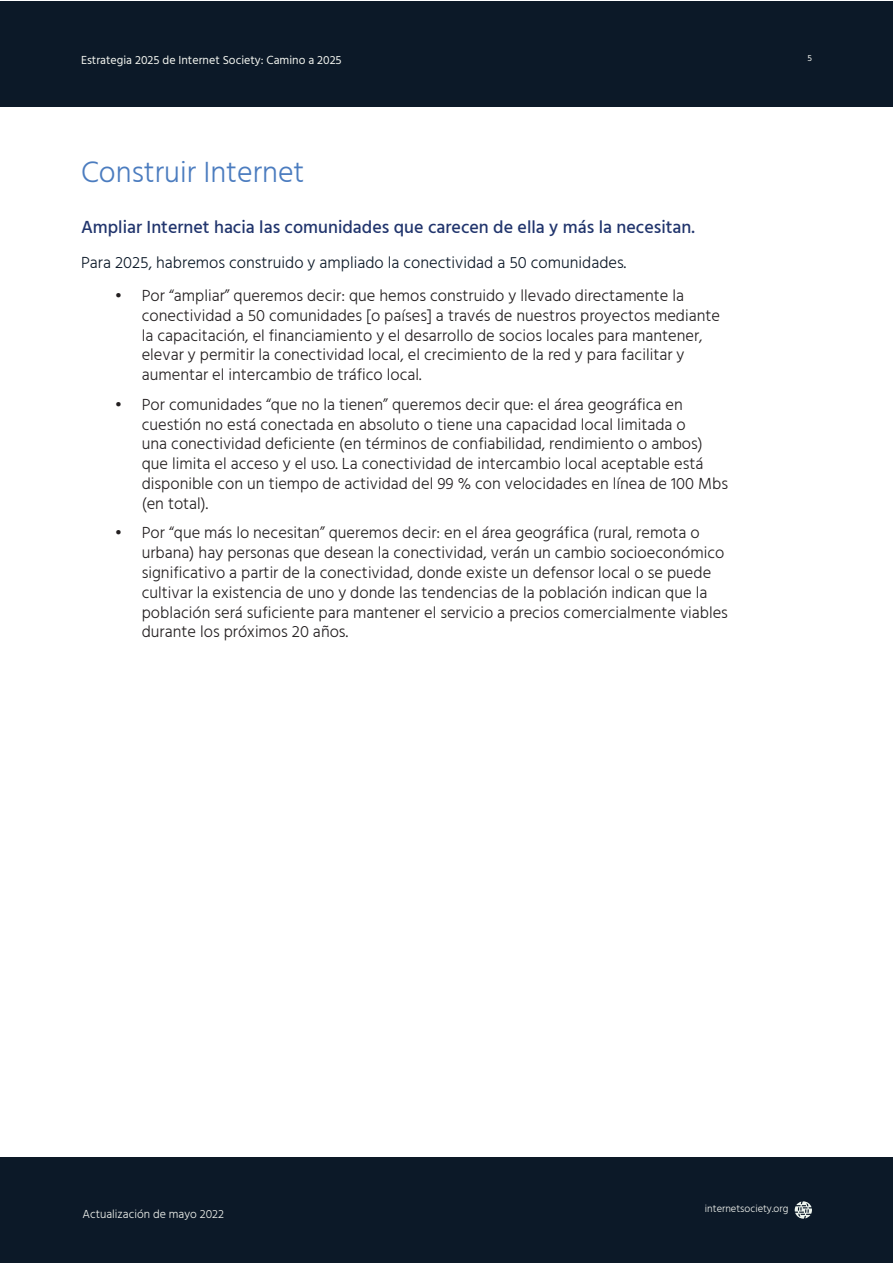
<style>
.page{position:relative;width:893px;height:1263px;background:#fff}
.page>*{position:absolute;margin:0;border:0;box-sizing:border-box;transform-origin:0 0}
.t1{font:300 30px "Hind";color:#4b7cbf}
.t2{font:500 18px "Hind";color:#21356d}
.t3{font:300 16.5px/19.8px "Hind";color:#231f20}
.t4{font:300 16.5px "Hind";color:#0c1928}
.t5{font:12px "Hind";color:#f3f5f0}
.t6{font:300 12px "Hind";color:#f3f5f0}
.t7{font:300 10.5px "Hind";color:#f3f5f0}
.t8{font:9px "Hind";color:#f3f5f0}
</style>
<div class="page">
<div style="left:0;top:1157px;width:893px;height:106px;background:#0c1928"></div>
<div style="left:0;top:1px;width:893px;height:106px;background:#0c1928"></div>
<svg style="left:795px;top:1201px;width:17px;height:18px"></svg>
<p class="t5" style="left:81px;top:52px;width:262px">Estrategia 2025 de Internet Society: Camino a 2025</p>
<h1 class="t1" style="left:81px;top:152px;width:225px">Construir Internet</h1>
<p class="t2" style="left:81px;top:215px;width:615px">Ampliar Internet hacia las comunidades que carecen de ella y más la necesitan.</p>
<p class="t4" style="left:81px;top:251px;width:547px">Para 2025, habremos construido y ampliado la conectividad a 50 comunidades.</p>
<p class="t3" style="left:142px;top:287px;width:580px;text-indent:-27px">• Por “ampliar” queremos decir: que hemos construido y llevado directamente la conectividad a 50 comunidades [o países] a través de nuestros proyectos mediante la capacitación, el financiamiento y el desarrollo de socios locales para mantener, elevar y permitir la conectividad local, el crecimiento de la red y para facilitar y aumentar el intercambio de tráfico local.</p>
<p class="t3" style="left:142px;top:395px;width:588px;text-indent:-27px">• Por comunidades “que no la tienen” queremos decir que: el área geográfica en cuestión no está conectada en absoluto o tiene una capacidad local limitada o<br>una conectividad deficiente (en términos de confiabilidad, rendimiento o ambos) que limita el acceso y el uso. La conectividad de intercambio local aceptable está disponible con un tiempo de actividad del 99 % con velocidades en línea de 100 Mbs (en total).</p>
<p class="t3" style="left:142px;top:524px;width:588px;text-indent:-27px">• Por “que más lo necesitan” queremos decir: en el área geográfica (rural, remota o urbana) hay personas que desean la conectividad, verán un cambio socioeconómico significativo a partir de la conectividad, donde existe un defensor local o se puede cultivar la existencia de uno y donde las tendencias de la población indican que la población será suficiente para mantener el servicio a precios comercialmente viables durante los próximos 20 años.</p>
<p class="t8" style="left:807px;top:52px;width:6px">5</p>
<p class="t6" style="left:82px;top:1206px;width:143px">Actualización de mayo 2022</p>
<p class="t7" style="left:705px;top:1202px;width:85px">internetsociety.org</p>
</div>
